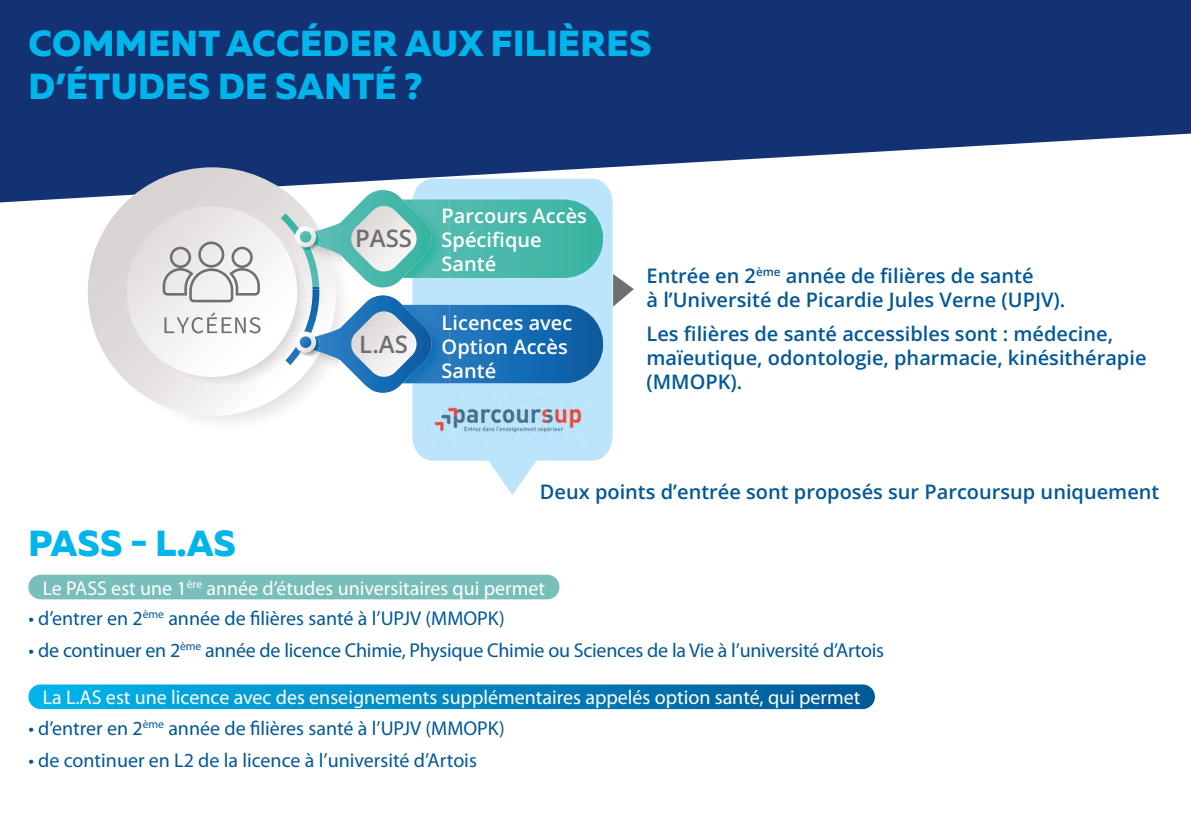
<style>
.page{position:relative;width:1191px;height:840px;background:#fff}
.page>*{position:absolute;margin:0;border:0;box-sizing:border-box;transform-origin:0 0}
.t1{font:800 36px/43.2px "Muller";letter-spacing:.01em;color:#00b5ec}
.t2{font:24px "Open Sans";color:#706f6f}
.t3{font:20px "Myriad Pro";letter-spacing:-.005em;color:#035897}
.t4{font:20px/24px "Open Sans";color:#035897}
.t5{font:20px "Myriad Pro";color:#fff}
.t6{font:20px/24px "Open Sans";color:#fff}
</style>
<div class="page">
<svg style="left:0;top:0;width:1191px;height:202px;background:#334f87"></svg>
<svg style="left:412px;top:178px;width:200px;height:317px;fill:#bce4fa"></svg>
<img style="left:88px;top:167px;width:211px;height:248px">
<img style="left:137px;top:217px;width:162px;height:170px">
<img style="left:127px;top:206px;width:170px;height:171px;border-radius:85px">
<img style="left:281px;top:213px;width:18px;height:25px">
<img style="left:434px;top:199px;width:169px;height:79px">
<img style="left:299px;top:203px;width:37px;height:86px">
<img style="left:299px;top:251px;width:17px;height:36px">
<img style="left:316px;top:190px;width:118px;height:97px">
<img style="left:350px;top:206px;width:68px;height:67px">
<img style="left:311px;top:228px;width:7px;height:23px">
<img style="left:299px;top:246px;width:12px;height:5px">
<img style="left:311px;top:231px;width:9px;height:15px">
<img style="left:295px;top:226px;width:21px;height:21px;border-radius:11px">
<svg style="left:297px;top:231px;width:14px;height:15px"></svg>
<img style="left:285px;top:287px;width:34px;height:78px">
<img style="left:434px;top:305px;width:169px;height:78px">
<img style="left:319px;top:289px;width:23px;height:6px">
<img style="left:299px;top:354px;width:17px;height:26px">
<img style="left:299px;top:289px;width:20px;height:65px">
<img style="left:316px;top:295px;width:118px;height:97px">
<img style="left:350px;top:311px;width:68px;height:67px">
<img style="left:300px;top:351px;width:18px;height:5px">
<img style="left:299px;top:351px;width:12px;height:2px">
<img style="left:311px;top:336px;width:9px;height:15px">
<img style="left:295px;top:331px;width:21px;height:21px;border-radius:11px">
<svg style="left:297px;top:336px;width:14px;height:15px"></svg>
<svg style="left:164px;top:312px;width:96px;height:21px"></svg>
<svg style="left:163px;top:241px;width:97px;height:61px"></svg>
<svg style="left:613px;top:274px;width:21px;height:32px"></svg>
<img style="left:427px;top:389px;width:160px;height:57px">
<div style="left:28px;top:574px;width:531px;height:25px;background:#78beba;border-radius:12px"></div>
<div style="left:28px;top:684px;width:847px;height:24px;background:linear-gradient(to right,#00b5ec,#005897);border-radius:12px"></div>
<h1 class="t1" style="left:29px;top:22px;width:624px">COMMENT ACCÉDER AUX FILIÈRES<br>D’ÉTUDES DE SANTÉ ?</h1>
<p class="t2" style="left:355px;top:221px;width:59px">PASS</p>
<p class="t2" style="left:359px;top:327px;width:50px">L.AS</p>
<p class="t6" style="left:441px;top:203px;width:147px">Parcours Accès<br>Spécifique<br>Santé</p>
<p class="t6" style="left:441px;top:309px;width:132px">Licences avec<br>Option Accès<br>Santé</p>
<p class="t4" style="left:646px;top:263px;width:420px">Entrée en 2<sup>ème</sup> année de filières de santé<br>à l’Université de Picardie Jules Verne (UPJV).</p>
<p class="t4" style="left:646px;top:321px;width:501px">Les filières de santé accessibles sont : médecine, maïeutique, odontologie, pharmacie, kinésithérapie (MMOPK).</p>
<p class="t4" style="left:540px;top:478px;width:621px">Deux points d’entrée sont proposés sur Parcoursup uniquement</p>
<h1 class="t1" style="left:29px;top:522px;width:209px">PASS - L.AS</h1>
<p class="t5" style="left:43px;top:575px;width:504px">Le PASS est une 1<sup>ère</sup> année d’études universitaires qui permet</p>
<p class="t3" style="left:28px;top:605px;width:478px">• d’entrer en 2<sup>ème</sup> année de filières santé à l’UPJV (MMOPK)</p>
<p class="t3" style="left:28px;top:637px;width:857px">• de continuer en 2<sup>ème</sup> année de licence Chimie, Physique Chimie ou Sciences de la Vie à l’université d’Artois</p>
<p class="t5" style="left:43px;top:684px;width:819px">La L.AS est une licence avec des enseignements supplémentaires appelés option santé, qui permet</p>
<p class="t3" style="left:28px;top:715px;width:478px">• d’entrer en 2<sup>ème</sup> année de filières santé à l’UPJV (MMOPK)</p>
<p class="t3" style="left:28px;top:747px;width:450px">• de continuer en L2 de la licence à l’université d’Artois</p>
</div>
